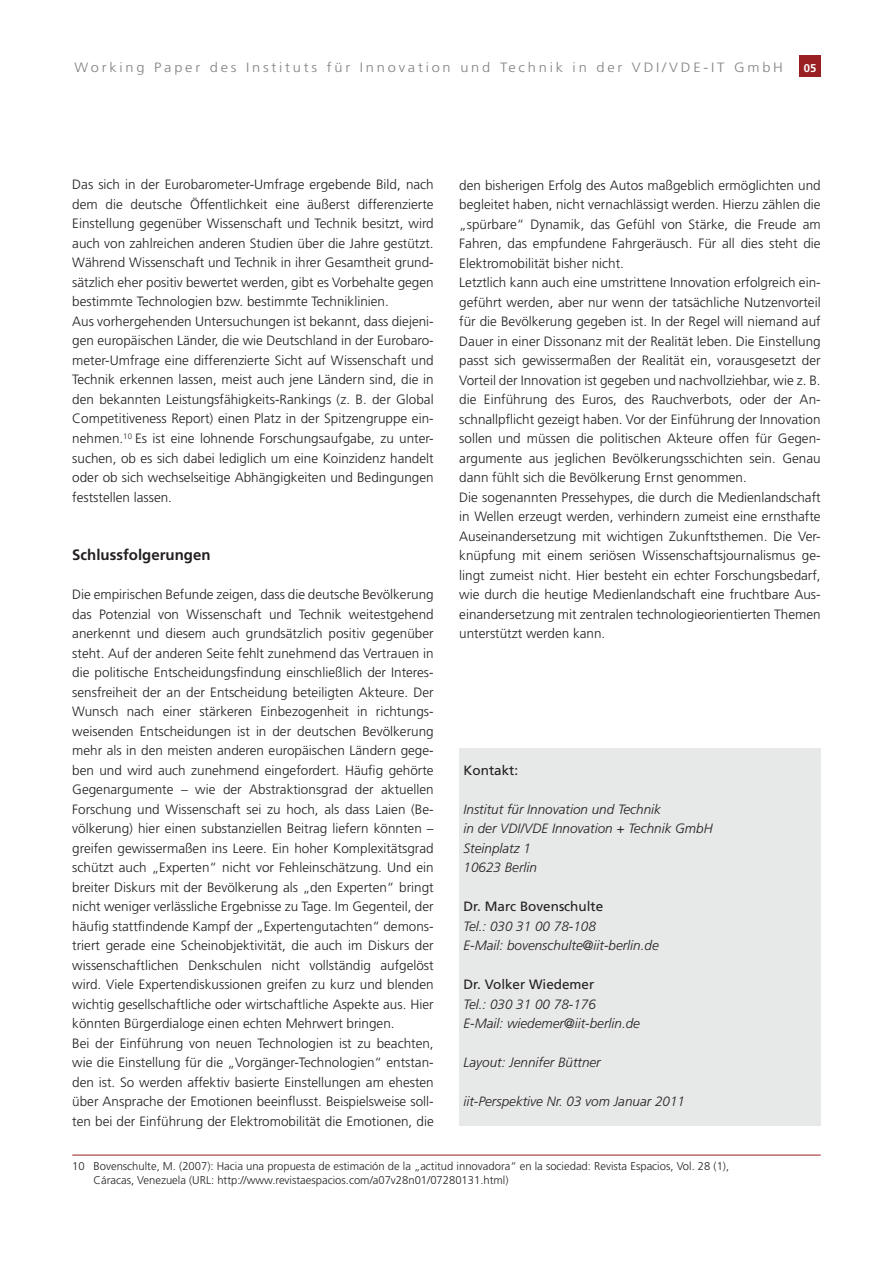
<style>
.page{position:relative;width:893px;height:1263px;background:#fff}
.page>*{position:absolute;margin:0;border:0;box-sizing:border-box;transform-origin:0 0}
.t1{font:700 15px "Frutiger LT";color:#231f20}
.t2{font:300 13.5px/19.5px "Frutiger LT";color:#231f20}
.t3{font:italic 300 13.5px/19.5px "Frutiger LT";color:#231f20}
.t4{font:300 13.5px "Frutiger LT";letter-spacing:.19em;color:#808285;scale:1.08 1}
.t5{font:13.5px "Frutiger LT";color:#231f20}
.t6{font:300 11.25px/13.5px "Frutiger LT";color:#231f20}
.t7{font:700 11.25px "Frutiger LT";color:#fff}
</style>
<div class="page">
<div style="left:799px;top:55px;width:22px;height:22px;background:#991f22"></div>
<hr style="left:72px;top:1155px;width:749px;height:1px;background:#991f22">
<div style="left:459px;top:748px;width:362px;height:378px;background:#e7e8e8"></div>
<p class="t4" style="left:74px;top:60px;width:658px">Working Paper des Instituts für Innovation und Technik in der VDI/VDE-IT GmbH</p>
<p class="t7" style="left:804px;top:62px;width:14px">05</p>
<p class="t2" style="left:72px;top:175px;width:363px">Das sich in der Eurobarometer-Umfrage ergebende Bild, nach dem die deutsche Öffentlichkeit eine äußerst differenzierte Einstellung gegenüber Wissenschaft und Technik besitzt, wird auch von zahlreichen anderen Studien über die Jahre gestützt.<br>Während Wissenschaft und Technik in ihrer Gesamtheit grund&shy;sätzlich eher positiv bewertet werden, gibt es Vorbehalte gegen bestimmte Technologien bzw. bestimmte Techniklinien.<br>Aus vorhergehenden Untersuchungen ist bekannt, dass diejeni&shy;gen europäischen Länder, die wie Deutschland in der Eurobaro&shy;meter-Umfrage eine differenzierte Sicht auf Wissenschaft und Technik erkennen lassen, meist auch jene Ländern sind, die in den bekannten Leistungsfähigkeits-Rankings (z. B. der Global Competitiveness Report) einen Platz in der Spitzengruppe ein&shy;nehmen.<sup>10</sup> Es ist eine lohnende Forschungsaufgabe, zu unter&shy;suchen, ob es sich dabei lediglich um eine Koinzidenz handelt oder ob sich wechselseitige Abhängigkeiten und Bedingungen feststellen lassen.</p>
<p class="t2" style="left:459px;top:175px;width:363px">den bisherigen Erfolg des Autos maßgeblich ermöglichten und begleitet haben, nicht vernachlässigt werden. Hierzu zählen die „spürbare“ Dynamik, das Gefühl von Stärke, die Freude am Fahren, das empfundene Fahrgeräusch. Für all dies steht die Elektromobilität bisher nicht.<br>Letztlich kann auch eine umstrittene Innovation erfolgreich ein&shy;geführt werden, aber nur wenn der tatsächliche Nutzenvorteil für die Bevölkerung gegeben ist. In der Regel will niemand auf Dauer in einer Dissonanz mit der Realität leben. Die Einstellung passt sich gewissermaßen der Realität ein, vorausgesetzt der Vorteil der Innovation ist gegeben und nachvollziehbar, wie z. B. die Einführung des Euros, des Rauchverbots, oder der An&shy;schnallpflicht gezeigt haben. Vor der Einführung der Innovation sollen und müssen die politischen Akteure offen für Gegen&shy;argumente aus jeglichen Bevölkerungsschichten sein. Genau dann fühlt sich die Bevölkerung Ernst genommen.<br>Die sogenannten Pressehypes, die durch die Medienlandschaft in Wellen erzeugt werden, verhindern zumeist eine ernsthafte Auseinandersetzung mit wichtigen Zukunftsthemen. Die Ver&shy;knüpfung mit einem seriösen Wissenschaftsjournalismus ge&shy;lingt zumeist nicht. Hier besteht ein echter Forschungsbedarf, wie durch die heutige Medienlandschaft eine fruchtbare Aus&shy;einandersetzung mit zentralen technologieorientierten Themen unterstützt werden kann.</p>
<p class="t1" style="left:72px;top:546px;width:140px">Schlussfolgerungen</p>
<p class="t2" style="left:72px;top:585px;width:363px">Die empirischen Befunde zeigen, dass die deutsche Bevölkerung das Potenzial von Wissenschaft und Technik weitestgehend anerkennt und diesem auch grundsätzlich positiv gegenüber steht. Auf der anderen Seite fehlt zunehmend das Vertrauen in die politische Entscheidungsfindung einschließlich der Interes&shy;sensfreiheit der an der Entscheidung beteiligten Akteure. Der Wunsch nach einer stärkeren Einbezogenheit in richtungs&shy;weisenden Entscheidungen ist in der deutschen Bevölkerung mehr als in den meisten anderen europäischen Ländern gege&shy;ben und wird auch zunehmend eingefordert. Häufig gehörte Gegenargumente – wie der Abstraktionsgrad der aktuellen Forschung und Wissenschaft sei zu hoch, als dass Laien (Be&shy;völkerung) hier einen substanziellen Beitrag liefern könnten – greifen gewissermaßen ins Leere. Ein hoher Komplexitätsgrad schützt auch „Experten“ nicht vor Fehleinschätzung. Und ein breiter Diskurs mit der Bevölkerung als „den Experten“ bringt nicht weniger verlässliche Ergebnisse zu Tage. Im Gegenteil, der häufig stattfindende Kampf der „Expertengutachten“ demons&shy;triert gerade eine Scheinobjektivität, die auch im Diskurs der wissenschaftlichen Denkschulen nicht vollständig aufgelöst wird. Viele Expertendiskussionen greifen zu kurz und blenden wichtig gesellschaftliche oder wirtschaftliche Aspekte aus. Hier könnten Bürgerdialoge einen echten Mehrwert bringen.<br>Bei der Einführung von neuen Technologien ist zu beachten, wie die Einstellung für die „Vorgänger-Technologien“ entstan&shy;den ist. So werden affektiv basierte Einstellungen am ehesten über Ansprache der Emotionen beeinflusst. Beispielsweise soll&shy;ten bei der Einführung der Elektromobilität die Emotionen, die</p>
<p class="t6" style="left:94px;top:1159px;width:637px;text-indent:-21px">10 Bovenschulte, M. (2007): Hacia una propuesta de estimación de la „actitud innovadora“ en la sociedad: Revista Espacios, Vol. 28 (1),<br>Cáracas, Venezuela (URL: http://www.revistaespacios.com/a07v28n01/07280131.html)</p>
<p class="t5" style="left:463px;top:762px;width:56px">Kontakt:</p>
<p class="t3" style="left:463px;top:799px;width:251px">Institut für Innovation und Technik<br>in der VDI/VDE Innovation + Technik GmbH<br>Steinplatz 1<br>10623 Berlin</p>
<p class="t5" style="left:463px;top:898px;width:141px">Dr. Marc Bovenschulte</p>
<p class="t3" style="left:463px;top:916px;width:197px">Tel.: 030 31 00 78-108<br>E-Mail: bovenschulte@iit-berlin.de</p>
<p class="t5" style="left:463px;top:976px;width:132px">Dr. Volker Wiedemer</p>
<p class="t3" style="left:463px;top:994px;width:178px">Tel.: 030 31 00 78-176<br>E-Mail: wiedemer@iit-berlin.de</p>
<p class="t3" style="left:463px;top:1053px;width:139px">Layout: Jennifer Büttner</p>
<p class="t3" style="left:463px;top:1092px;width:223px">iit-Perspektive Nr. 03 vom Januar 2011</p>
</div>
